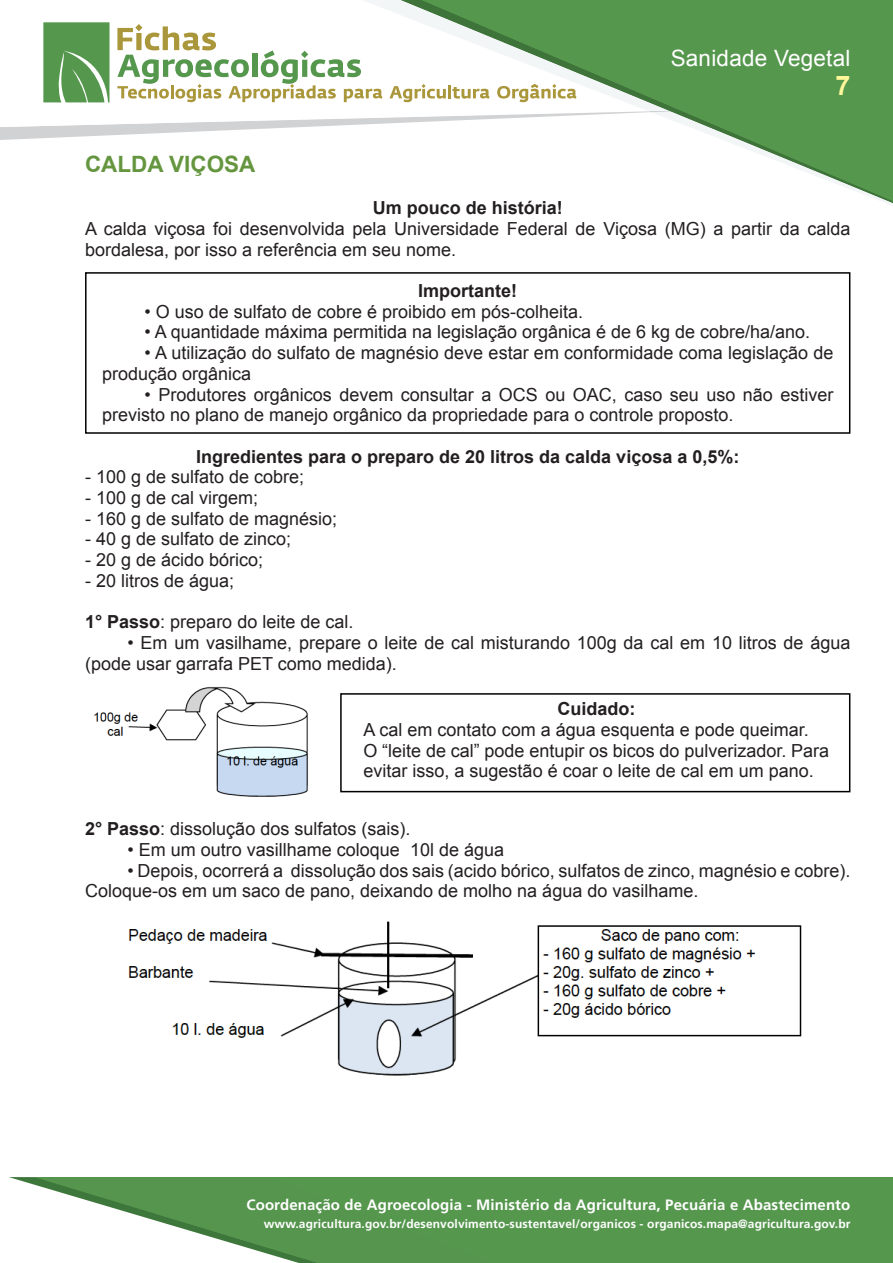
<style>
.page{position:relative;width:893px;height:1263px;background:#fff}
.page>*{position:absolute;margin:0;border:0;box-sizing:border-box;transform-origin:0 0}
.topicos_sumario{font:700 27px "Arial";color:#fff79a}
.topicos_sumario-2{font:22.5px "Arial";letter-spacing:.01em;color:#fff}
.topicos{font:700 22.5px "Arial";color:#65963f}
.t1{font:18px/20.7px "Arial";color:#231f20}
.t2{font:700 18px "Arial";color:#231f20}
.topicos_sumario-3{font:700 15px "Frutiger LT Std";letter-spacing:.01em;color:#fff}
.topicos_sumario-4{font:700 12px "Frutiger LT Std";letter-spacing:.01em;color:#fff}
.s1{font-weight:700}
</style>
<div class="page">
<svg style="left:697px;top:0;width:196px;height:205px;fill:#56974e"></svg>
<svg style="left:35px;top:1177px;width:858px;height:86px;background:#6da466"></svg>
<svg style="left:0;top:0;width:697px;height:140px"></svg>
<img style="left:94px;top:687px;width:214px;height:110px">
<div style="left:340px;top:693px;width:510px;height:99px;border:2px solid #000"></div>
<div style="left:85px;top:272px;width:765px;height:162px;border:2px solid #000"></div>
<img style="left:128px;top:921px;width:674px;height:155px">
<p class="topicos" style="left:85px;top:149px;width:172px">CALDA VIÇOSA</p>
<p class="topicos_sumario-2" style="left:671px;top:43px;width:181px">Sanidade Vegetal</p>
<p class="topicos_sumario" style="left:835px;top:68px;width:17px">7</p>
<p class="t2" style="left:373px;top:196px;width:192px">Um pouco de história!</p>
<p class="t1" style="left:85px;top:218px;width:767px">A calda viçosa foi desenvolvida pela Universidade Federal de Viçosa (MG) a partir da calda bordalesa, por isso a referência em seu nome.</p>
<p class="t2" style="left:418px;top:279px;width:100px">Importante!</p>
<p class="t1" style="left:145px;top:301px;width:440px">• O uso de sulfato de cobre é proibido em pós-colheita.</p>
<p class="t1" style="left:145px;top:322px;width:667px">• A quantidade máxima permitida na legislação orgânica é de 6 kg de cobre/ha/ano.</p>
<p class="t1" style="left:102px;top:343px;width:733px;text-indent:43px">• A utilização do sulfato de magnésio deve estar em conformidade coma legislação de produção orgânica</p>
<p class="t1" style="left:102px;top:384px;width:733px;text-indent:43px">• Produtores orgânicos devem consultar a OCS ou OAC, caso seu uso não estiver previsto no plano de manejo orgânico da propriedade para o controle proposto.</p>
<p class="t2" style="left:196px;top:444px;width:545px">Ingredientes para o preparo de 20 litros da calda viçosa a 0,5%:</p>
<p class="t1" style="left:85px;top:467px;width:221px">- 100 g de sulfato de cobre;</p>
<p class="t1" style="left:85px;top:488px;width:175px">- 100 g de cal virgem;</p>
<p class="t1" style="left:85px;top:508px;width:254px">- 160 g de sulfato de magnésio;</p>
<p class="t1" style="left:85px;top:529px;width:208px">- 40 g de sulfato de zinco;</p>
<p class="t1" style="left:85px;top:550px;width:180px">- 20 g de ácido bórico;</p>
<p class="t1" style="left:85px;top:570px;width:151px">- 20 litros de água;</p>
<p class="t1" style="left:85px;top:612px;width:270px"><span class="s1">1° Passo</span>: preparo do leite de cal.</p>
<p class="t1" style="left:85px;top:632px;width:767px;text-indent:43px">• Em um vasilhame, prepare o leite de cal misturando 100g da cal em 10 litros de água (pode usar garrafa PET como medida).</p>
<p class="t2" style="left:557px;top:697px;width:79px">Cuidado:</p>
<p class="t1" style="left:364px;top:719px;width:447px">A cal em contato com a água esquenta e pode queimar.</p>
<p class="t1" style="left:364px;top:740px;width:467px">O “leite de cal” pode entupir os bicos do pulverizador. Para evitar isso, a sugestão é coar o leite de cal em um pano.</p>
<p class="t1" style="left:85px;top:819px;width:327px"><span class="s1">2° Passo</span>: dissolução dos sulfatos (sais).</p>
<p class="t1" style="left:128px;top:839px;width:378px">• Em um outro vasillhame coloque 10l de água</p>
<p class="t1" style="left:85px;top:860px;width:767px;text-indent:43px">• Depois, ocorrerá a dissolução dos sais (acido bórico, sulfatos de zinco, magnésio e cobre).<br>Coloque-os em um saco de pano, deixando de molho na água do vasilhame.</p>
<p class="topicos_sumario-3" style="left:246px;top:1195px;width:606px">Coordenação de Agroecologia - Ministério da Agricultura, Pecuária e Abastecimento</p>
<p class="topicos_sumario-4" style="left:264px;top:1217px;width:588px">www.agricultura.gov.br/desenvolvimento-sustentavel/organicos - organicos.mapa@agricultura.gov.br</p>
</div>
